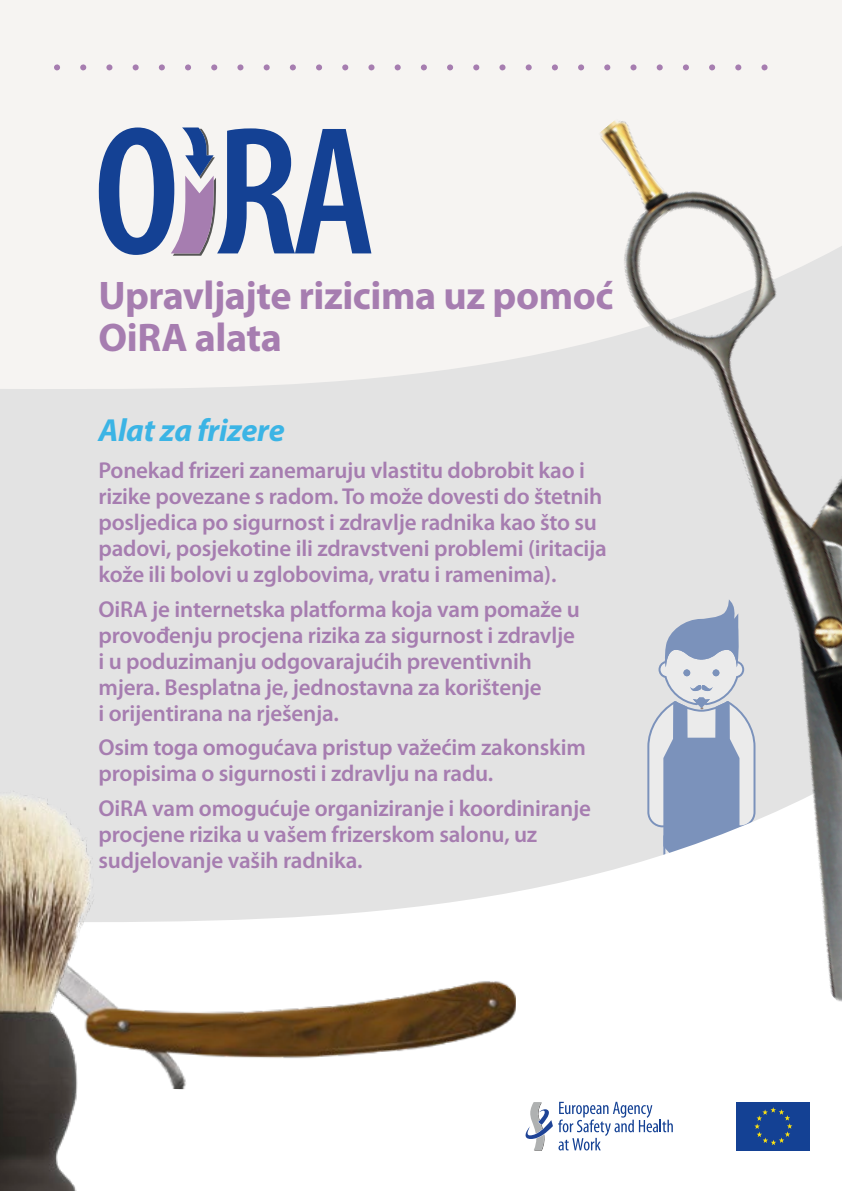
<style>
.page{position:relative;width:842px;height:1191px;background:#fff}
.page>*{position:absolute;margin:0;border:0;box-sizing:border-box;transform-origin:0 0}
.t1{font:700 40px/41.8px "Myriad Pro";letter-spacing:-.01em;color:#a67db0}
.t2{font:italic 700 32px "Myriad Pro";letter-spacing:-.01em;color:#3bb4e5}
.t3{font:600 23px/26px "Myriad Pro";letter-spacing:-.01em;color:#a67db0}
</style>
<div class="page">
<div style="left:0;top:0;width:315px;height:231px;background:#f6f4f2"></div>
<svg style="left:0;top:231px;width:315px;height:533px;fill:#e3e3e3"></svg>
<svg style="left:57px;top:64px;width:258px;height:6px"></svg>
<div style="left:737px;top:1102px;width:73px;height:48px;background:#144194"></div>
<svg style="left:754px;top:1107px;width:38px;height:38px"></svg>
<svg style="left:525px;top:1101px;width:148px;height:49px"></svg>
<img style="left:0;top:766px;width:516px;height:324px">
<img style="left:315px;top:0;width:527px;height:1007px">
<img style="left:0;top:790px;width:95px;height:401px">
<svg style="left:99px;top:127px;width:272px;height:129px"></svg>
<h1 class="t1" style="left:99px;top:275px;width:516px">Upravljajte rizicima uz pomoć<br>OiRA alata</h1>
<h2 class="t2" style="left:99px;top:409px;width:188px">Alat za frizere</h2>
<p class="t3" style="left:99px;top:457px;width:510px">Ponekad frizeri zanemaruju vlastitu dobrobit kao i rizike povezane s radom. To može dovesti do štetnih posljedica po sigurnost i zdravlje radnika kao što su padovi, posjekotine ili zdravstveni problemi (iritacija kože ili bolovi u zglobovima, vratu i ramenima).</p>
<p class="t3" style="left:99px;top:595px;width:483px">OiRA je internetska platforma koja vam pomaže u provođenju procjena rizika za sigurnost i zdravlje i u poduzimanju odgovarajućih preventivnih mjera. Besplatna je, jednostavna za korištenje<br>i orijentirana na rješenja.</p>
<p class="t3" style="left:99px;top:734px;width:489px">Osim toga omogućava pristup važećim zakonskim propisima o sigurnosti i zdravlju na radu.</p>
<p class="t3" style="left:99px;top:794px;width:494px">OiRA vam omogućuje organiziranje i koordiniranje procjene rizika u vašem frizerskom salonu, uz sudjelovanje vaših radnika.</p>
</div>
